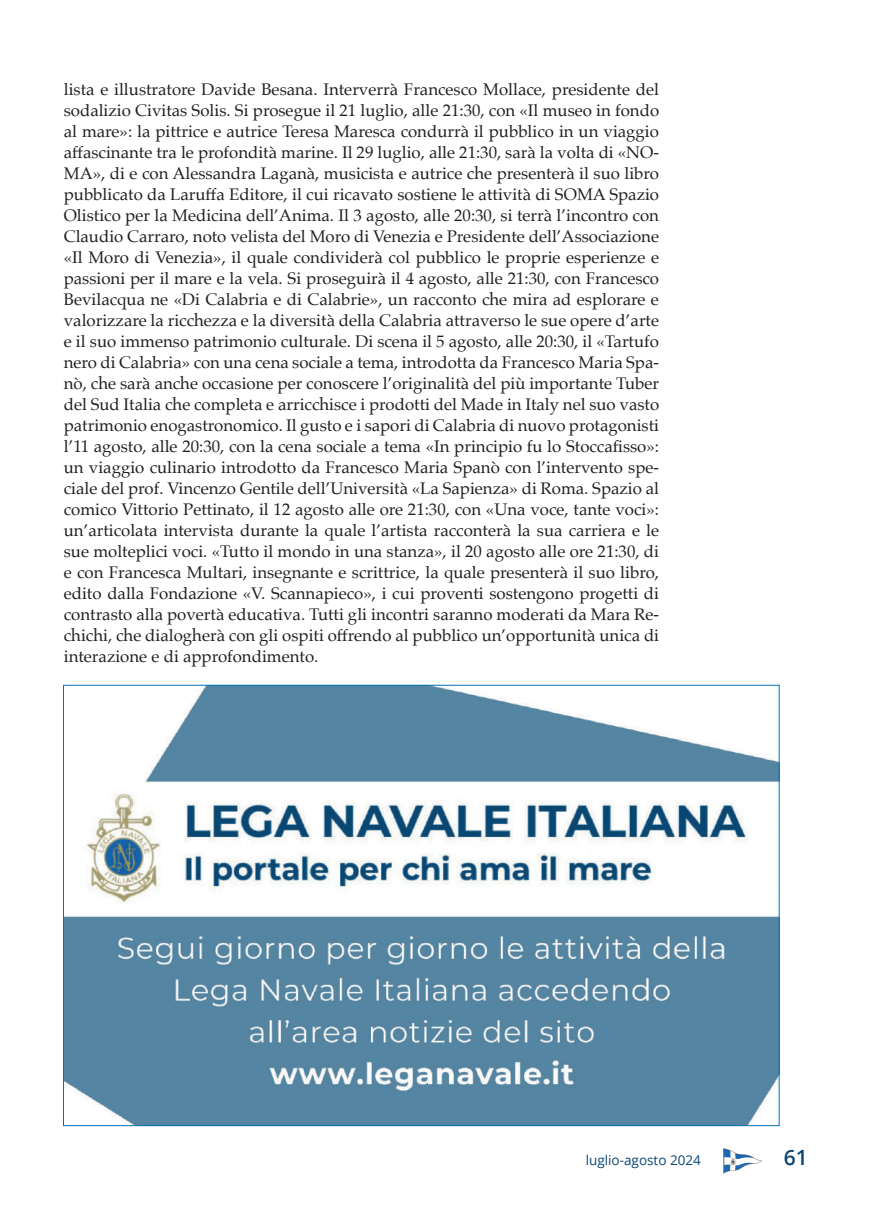
<style>
.page{position:relative;width:893px;height:1212px;background:#fff}
.page>*{position:absolute;margin:0;border:0;box-sizing:border-box;transform-origin:0 0}
.t1{font:600 21px "Open Sans";color:#0a4673}
.t2{font:16.8px/21px "Palatino";color:#231f20;text-align:justify}
.t3{font:13.5px "Open Sans";color:#0a4673}
</style>
<div class="page">
<img style="left:724px;top:1148px;width:37px;height:26px">
<img style="left:65px;top:687px;width:712px;height:437px">
<p class="t2" style="left:64px;top:78px;width:597px">lista e illustratore Davide Besana. Interverrà Francesco Mollace, presidente del sodalizio Civitas Solis. Si prosegue il 21 luglio, alle 21:30, con «Il museo in fondo al mare»: la pittrice e autrice Teresa Maresca condurrà il pubblico in un viaggio affascinante tra le profondità marine. Il 29 luglio, alle 21:30, sarà la volta di «NO-MA», di e con Alessandra Laganà, musicista e autrice che presenterà il suo libro pubblicato da Laruffa Editore, il cui ricavato sostiene le attività di SOMA Spazio Olistico per la Medicina dell’Anima. Il 3 agosto, alle 20:30, si terrà l’incontro con Claudio Carraro, noto velista del Moro di Venezia e Presidente dell’Associazione «Il Moro di Venezia», il quale condividerà col pubblico le proprie esperienze e passioni per il mare e la vela. Si proseguirà il 4 agosto, alle 21:30, con Francesco Bevilacqua ne «Di Calabria e di Calabrie», un racconto che mira ad esplorare e valorizzare la ricchezza e la diversità della Calabria attraverso le sue opere d’arte e il suo immenso patrimonio culturale. Di scena il 5 agosto, alle 20:30, il «Tartufo nero di Calabria» con una cena sociale a tema, introdotta da Francesco Maria Spa&shy;nò, che sarà anche occasione per conoscere l’originalità del più importante Tuber del Sud Italia che completa e arricchisce i prodotti del Made in Italy nel suo vasto patrimonio enogastronomico. Il gusto e i sapori di Calabria di nuovo protagonisti l’11 agosto, alle 20:30, con la cena sociale a tema «In principio fu lo Stoccafisso»: un viaggio culinario introdotto da Francesco Maria Spanò con l’intervento spe&shy;ciale del prof. Vincenzo Gentile dell’Università «La Sapienza» di Roma. Spazio al comico Vittorio Pettinato, il 12 agosto alle ore 21:30, con «Una voce, tante voci»: un’articolata intervista durante la quale l’artista racconterà la sua carriera e le sue molteplici voci. «Tutto il mondo in una stanza», il 20 agosto alle ore 21:30, di e con Francesca Multari, insegnante e scrittrice, la quale presenterà il suo libro, edito dalla Fondazione «V. Scannapieco», i cui proventi sostengono progetti di contrasto alla povertà educativa. Tutti gli incontri saranno moderati da Mara Re&shy;chichi, che dialogherà con gli ospiti offrendo al pubblico un’opportunità unica di interazione e di approfondimento.</p>
<p class="t3" style="left:586px;top:1151px;width:117px">luglio-agosto 2024</p>
<p class="t1" style="left:784px;top:1143px;width:25px">61</p>
</div>
